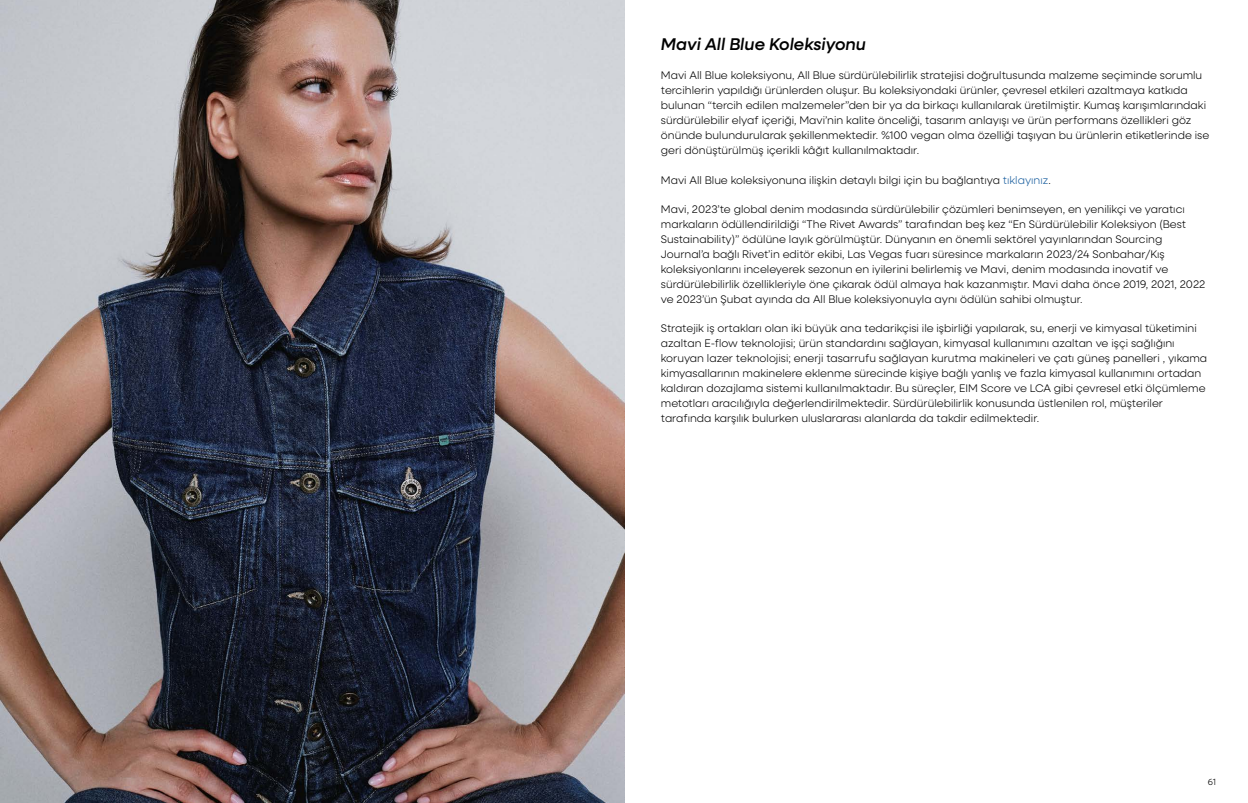
<style>
.page{position:relative;width:1248px;height:803px;background:#fff}
.page>*{position:absolute;margin:0;border:0;box-sizing:border-box;transform-origin:0 0}
.t1{font:italic 500 17px "Neulis Sans";color:#000}
.t2{font:300 11px/15px "Neulis Sans";color:#000}
.t3{font:300 9px "Neulis Sans";color:#000}
.s1{color:#175d9e}
</style>
<div class="page">
<img style="left:0;top:0;width:624px;height:802px">
<h1 class="t1" style="left:660px;top:32px;width:207px">Mavi All Blue Koleksiyonu</h1>
<p class="t2" style="left:660px;top:67px;width:550px">Mavi All Blue koleksiyonu, All Blue sürdürülebilirlik stratejisi doğrultusunda malzeme seçiminde sorumlu tercihlerin yapıldığı ürünlerden oluşur. Bu koleksiyondaki ürünler, çevresel etkileri azaltmaya katkıda bulunan “tercih edilen malzemeler”den bir ya da birkaçı kullanılarak üretilmiştir. Kumaş karışımlarındaki sürdürülebilir elyaf içeriği, Mavi’nin kalite önceliği, tasarım anlayışı ve ürün performans özellikleri göz önünde bulundurularak şekillenmektedir. %100 vegan olma özelliği taşıyan bu ürünlerin etiketlerinde ise geri dönüştürülmüş içerikli kâğıt kullanılmaktadır.</p>
<p class="t2" style="left:660px;top:172px;width:391px">Mavi All Blue koleksiyonuna ilişkin detaylı bilgi için bu bağlantıya <span class="s1">tıklayınız</span>.</p>
<p class="t2" style="left:660px;top:201px;width:546px">Mavi, 2023’te global denim modasında sürdürülebilir çözümleri benimseyen, en yenilikçi ve yaratıcı markaların ödüllendirildiği “The Rivet Awards” tarafından beş kez “En Sürdürülebilir Koleksiyon (Best Sustainability)” ödülüne layık görülmüştür. Dünyanın en önemli sektörel yayınlarından Sourcing Journal’a bağlı Rivet’in editör ekibi, Las Vegas fuarı süresince markaların 2023/24 Sonbahar/Kış koleksiyonlarını inceleyerek sezonun en iyilerini belirlemiş ve Mavi, denim modasında inovatif ve sürdürülebilirlik özellikleriyle öne çıkarak ödül almaya hak kazanmıştır. Mavi daha önce 2019, 2021, 2022 ve 2023’ün Şubat ayında da All Blue koleksiyonuyla aynı ödülün sahibi olmuştur.</p>
<p class="t2" style="left:660px;top:320px;width:548px">Stratejik iş ortakları olan iki büyük ana tedarikçisi ile işbirliği yapılarak, su, enerji ve kimyasal tüketimini azaltan E-flow teknolojisi; ürün standardını sağlayan, kimyasal kullanımını azaltan ve işçi sağlığını koruyan lazer teknolojisi; enerji tasarrufu sağlayan kurutma makineleri ve çatı güneş panelleri , yıkama kimyasallarının makinelere eklenme sürecinde kişiye bağlı yanlış ve fazla kimyasal kullanımını ortadan kaldıran dozajlama sistemi kullanılmaktadır. Bu süreçler, EIM Score ve LCA gibi çevresel etki ölçümleme metotları aracılığıyla değerlendirilmektedir. Sürdürülebilirlik konusunda üstlenilen rol, müşteriler tarafında karşılık bulurken uluslararası alanlarda da takdir edilmektedir.</p>
<p class="t3" style="left:1207px;top:775px;width:10px">61</p>
</div>
